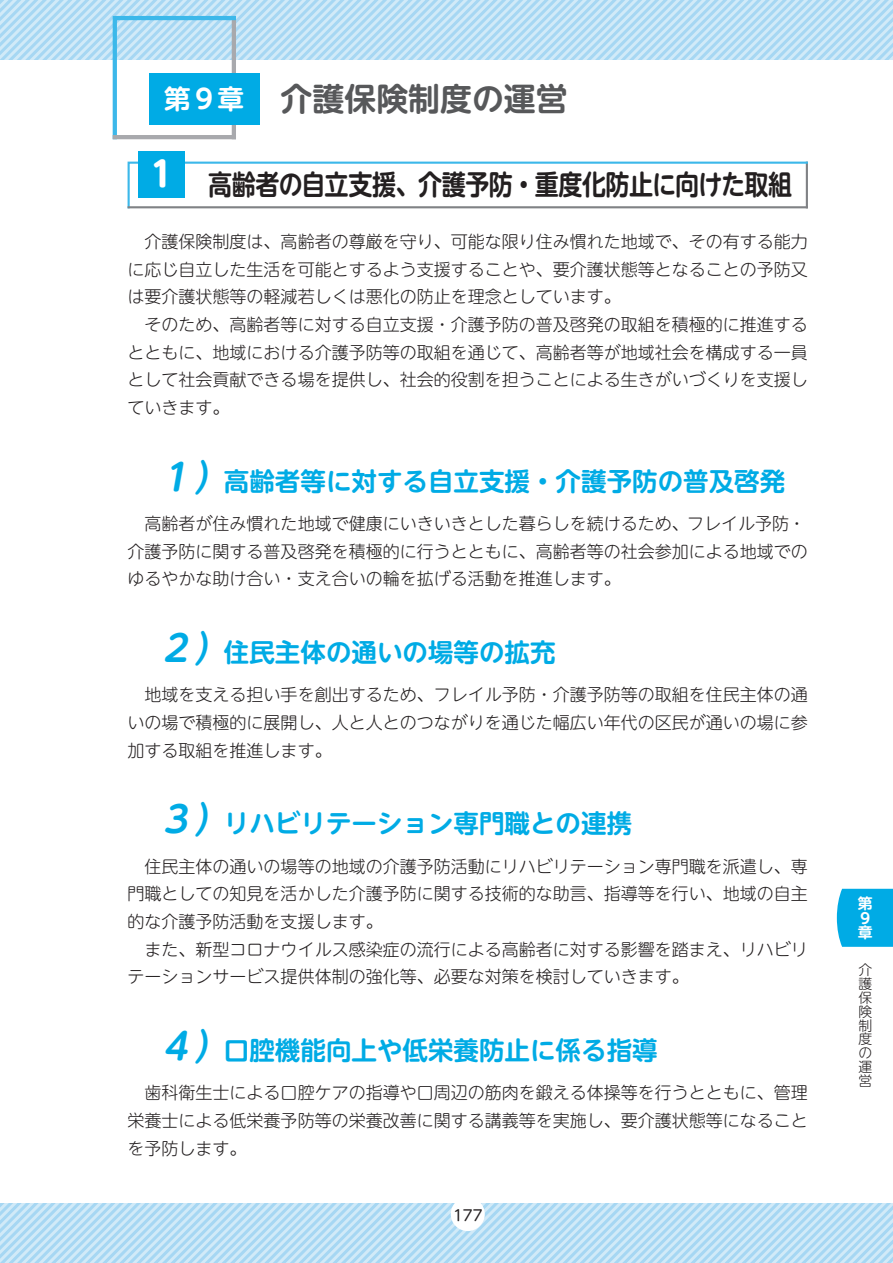
<style>
.page{position:relative;width:893px;height:1263px;background:#fff}
.page>*{position:absolute;margin:0;border:0;box-sizing:border-box;transform-origin:0 0}
.t1{font:700 31.95px "UD Shin M Go Pr 6 N De";color:#57585a}
.t2{font:700 27.6px "UD Shin M Go Pr 6 N De";letter-spacing:-.02em;color:#231f20;scale:.87 1}
.t3{font:700 25.5px "UD Shin M Go Pr 6 N De";color:#00abe5}
.t4{font:300 16.95px/27.6px "UD Shin M Go Pr 6 N";color:#231f20}
.t5{font:700 14.85px/14.9px "UD Shin M Go Pr 6 N De";color:#fff}
.t6{font:14.85px "UD Shin M Go Pr 6 N";color:#231f20}
.t7{font:300 13.8px/13.8px "UD Shin M Go Pr 6 N";color:#231f20;text-align:justify}
.s1{font-size:26.55px;color:#fff}
.s2{font-style:italic;font-size:36.15px}
</style>
<div class="page">
<svg style="left:0;top:1203px;width:893px;height:60px;background:#bbe0f5"></svg>
<svg style="left:0;top:0;width:893px;height:60px;background:#bbe0f5"></svg>
<div style="left:451px;top:1197px;width:34px;height:34px;background:#fff;border-radius:50%"></div>
<div style="left:837px;top:889px;width:56px;height:58px;background:#00abe5"></div>
<svg style="left:111px;top:14px;width:127px;height:126px"></svg>
<hr style="left:115px;top:135px;width:119px;height:4px;background:#a8a9ad">
<div style="left:149px;top:73px;width:110px;height:51px;background:#00abe5"></div>
<svg style="left:127px;top:161px;width:681px;height:48px"></svg>
<hr style="left:129px;top:206px;width:678px;height:2px;background:#808285">
<div style="left:138px;top:151px;width:47px;height:47px;background:#00abe5"></div>
<h1 class="t1" style="left:164px;top:72px;width:405px"><span class="s1">第９章</span> 介護保険制度の運営</h1>
<h2 class="t2" style="left:150px;top:161px;width:739px"><sup>1</sup> 高齢者の自立支援、介護予防・重度化防止に向けた取組</h2>
<p class="t4" style="left:128px;top:227px;width:682px">　介護保険制度は、高齢者の尊厳を守り、可能な限り住み慣れた地域で、その有する能力に応じ自立した生活を可能とするよう支援することや、要介護状態等となることの予防又は要介護状態等の軽減若しくは悪化の防止を理念としています。<br>　そのため、高齢者等に対する自立支援・介護予防の普及啓発の取組を積極的に推進するとともに、地域における介護予防等の取組を通じて、高齢者等が地域社会を構成する一員として社会貢献できる場を提供し、社会的役割を担うことによる生きがいづくりを支援していきます。</p>
<h3 class="t3" style="left:157px;top:459px;width:630px"><span class="s2">１）</span>高齢者等に対する自立支援・介護予防の普及啓発</h3>
<p class="t4" style="left:128px;top:509px;width:682px">　高齢者が住み慣れた地域で健康にいきいきとした暮らしを続けるため、フレイル予防・介護予防に関する普及啓発を積極的に行うとともに、高齢者等の社会参加による地域でのゆるやかな助け合い・支え合いの輪を拡げる活動を推進します。</p>
<h3 class="t3" style="left:157px;top:630px;width:400px"><span class="s2">２）</span>住民主体の通いの場等の拡充</h3>
<p class="t4" style="left:128px;top:680px;width:682px;text-align:justify">　地域を支える担い手を創出するため、フレイル予防・介護予防等の取組を住民主体の通いの場で積極的に展開し、人と人とのつながりを通じた幅広い年代の区民が通いの場に参加する取組を推進します。</p>
<h3 class="t3" style="left:157px;top:802px;width:477px"><span class="s2">３）</span>リハビリテーション専門職との連携</h3>
<p class="t4" style="left:128px;top:851px;width:682px">　住民主体の通いの場等の地域の介護予防活動にリハビリテーション専門職を派遣し、専門職としての知見を活かした介護予防に関する技術的な助言、指導等を行い、地域の自主的な介護予防活動を支援します。<br>　また、新型コロナウイルス感染症の流行による高齢者に対する影響を踏まえ、リハビリテーションサービス提供体制の強化等、必要な対策を検討していきます。</p>
<h3 class="t3" style="left:157px;top:1028px;width:502px"><span class="s2">４）</span>口腔機能向上や低栄養防止に係る指導</h3>
<p class="t4" style="left:128px;top:1078px;width:682px;text-align:justify">　歯科衛生士による口腔ケアの指導や口周辺の筋肉を鍛える体操等を行うとともに、管理栄養士による低栄養予防等の栄養改善に関する講義等を実施し、要介護状態等になることを予防します。</p>
<p class="t6" style="left:453px;top:1203px;width:31px">177</p>
<p class="t5" style="left:858px;top:894px;width:16px">第<br>９章</p>
<p class="t7" style="left:858px;top:962px;width:15px">介護保険制度の運営</p>
</div>
